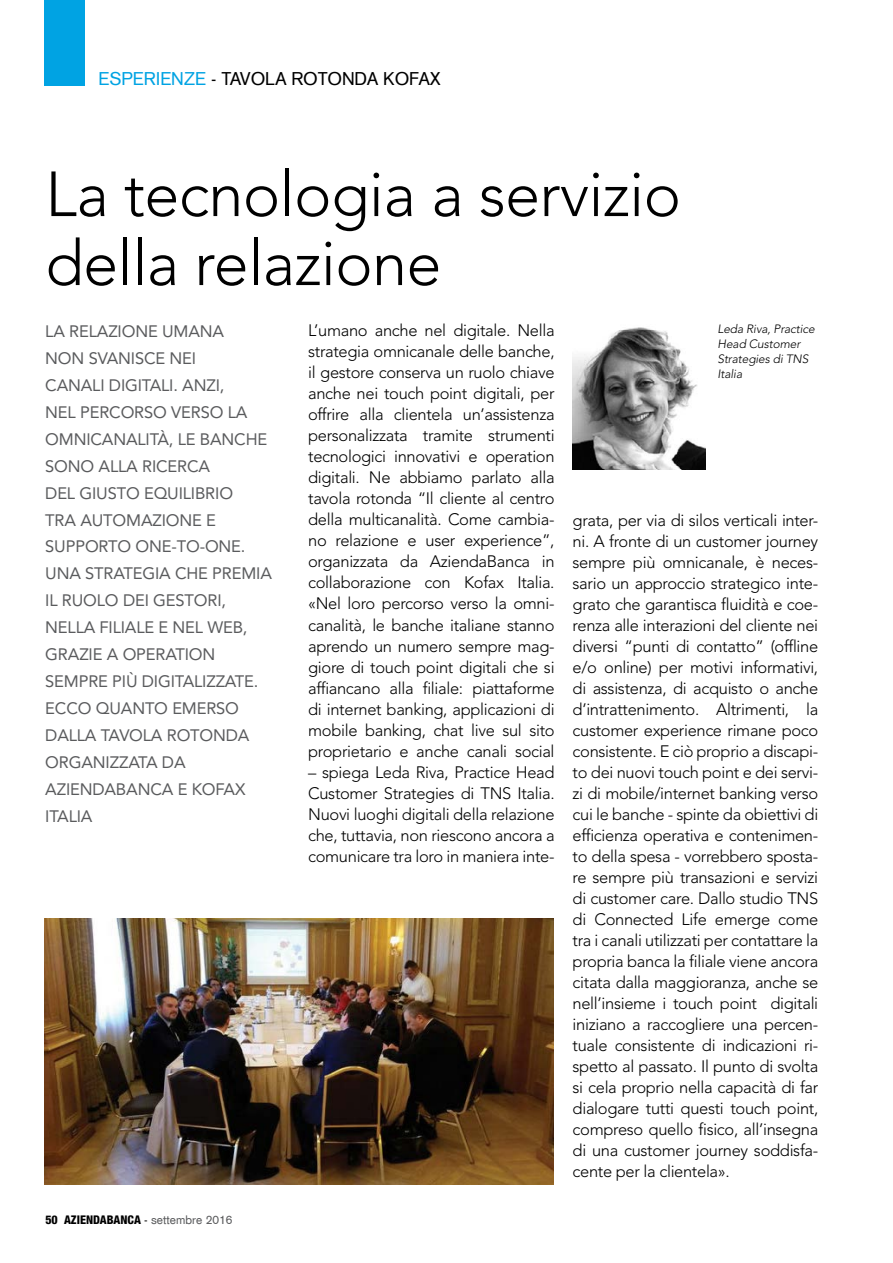
<style>
.page{position:relative;width:893px;height:1263px;background:#fff}
.page>*{position:absolute;margin:0;border:0;box-sizing:border-box;transform-origin:0 0}
.t1{font:300 63px/69px "Avenir LT Std";letter-spacing:-.01em;color:#000}
.t2{font:18px "Akzidenz Grotesk CE";letter-spacing:-.01em;color:#000}
.t3{font:300 16.5px/21px "Avenir LT Std";letter-spacing:-.02em;color:#000;text-align:justify}
.t4{font:16.5px/27px "Avenir LT Std";letter-spacing:-.01em;color:#5a5b5d}
.t5{font:italic 300 12px/15px "Avenir LT Std";letter-spacing:-.01em;color:#000}
.t6{font:800 condensed 12px "Helvetica Neue LT Std";color:#000}
.s1{color:#00a3e3}
.s2{font-family:"Akzidenz Grotesk CE";font-weight:400;font-stretch:normal}
.s3{font-family:"Akzidenz Grotesk CE";font-weight:400;font-stretch:normal;color:#5a5b5d}
</style>
<div class="page">
<div style="left:44px;top:0;width:41px;height:85px;background:#00a3e3"></div>
<img style="left:572px;top:327px;width:133px;height:143px">
<img style="left:44px;top:918px;width:510px;height:267px">
<p class="t2" style="left:98px;top:67px;width:344px"><span class="s1">ESPERIENZE</span> - TAVOLA ROTONDA KOFAX</p>
<h1 class="t1" style="left:45px;top:160px;width:637px">La tecnologia a servizio della relazione</h1>
<p class="t4" style="left:45px;top:317px;width:228px">LA RELAZIONE UMANA<br>NON SVANISCE NEI<br>CANALI DIGITALI. ANZI,<br>NEL PERCORSO VERSO LA<br>OMNICANALITÀ, LE BANCHE<br>SONO ALLA RICERCA<br>DEL GIUSTO EQUILIBRIO<br>TRA AUTOMAZIONE E<br>SUPPORTO ONE-TO-ONE.<br>UNA STRATEGIA CHE PREMIA<br>IL RUOLO DEI GESTORI,<br>NELLA FILIALE E NEL WEB,<br>GRAZIE A OPERATION<br>SEMPRE PIÙ DIGITALIZZATE.<br>ECCO QUANTO EMERSO<br>DALLA TAVOLA ROTONDA<br>ORGANIZZATA DA<br>AZIENDABANCA E KOFAX<br>ITALIA</p>
<p class="t3" style="left:308px;top:320px;width:248px">L’umano anche nel digitale. Nella strategia omnicanale delle banche, il gestore conserva un ruolo chiave anche nei touch point digitali, per offrire alla clientela un’assistenza personalizzata tramite strumenti tecnologici innovativi e operation digitali. Ne abbiamo parlato alla tavola rotonda “Il cliente al centro della multicanalità. Come cambia&shy;no relazione e user experience”, organizzata da AziendaBanca in collaborazione con Kofax Italia. «Nel loro percorso verso la omni&shy;canalità, le banche italiane stanno aprendo un numero sempre mag&shy;giore di touch point digitali che si affiancano alla filiale: piattaforme di internet banking, applicazioni di mobile banking, chat live sul sito proprietario e anche canali social</p>
<p class="t5" style="left:717px;top:322px;width:99px">Leda Riva, Practice<br>Head Customer<br>Strategies di TNS<br>Italia</p>
<p class="t3" style="left:573px;top:509px;width:247px">grata, per via di silos verticali inter&shy;ni. A fronte di un customer journey sempre più omnicanale, è neces&shy;sario un approccio strategico inte&shy;grato che garantisca fluidità e coe&shy;renza alle interazioni del cliente nei diversi “punti di contatto” (offline e/o online) per motivi informativi, di assistenza, di acquisto o anche d’intrattenimento. Altrimenti, la customer experience rimane poco consistente. E ciò proprio a discapi&shy;to dei nuovi touch point e dei servi&shy;zi di mobile/internet banking verso cui le banche - spinte da obiettivi di efficienza operativa e contenimen&shy;to della spesa - vorrebbero sposta&shy;re sempre più transazioni e servizi di customer care. Dallo studio TNS di Connected Life emerge come tra i canali utilizzati per contattare la propria banca la filiale viene ancora citata dalla maggioranza, anche se nell’insieme i touch point digitali iniziano a raccogliere una percen&shy;tuale consistente di indicazioni ri&shy;spetto al passato. Il punto di svolta si cela proprio nella capacità di far dialogare tutti questi touch point, compreso quello fisico, all’insegna di una customer journey soddisfa&shy;cente per la clientela».</p>
<p class="t3" style="left:308px;top:761px;width:248px">– spiega Leda Riva, Practice Head Customer Strategies di TNS Italia.<br>Nuovi luoghi digitali della relazione che, tuttavia, non riescono ancora a comunicare tra loro in maniera inte-</p>
<p class="t6" style="left:45px;top:1212px;width:188px">50 AZIENDABANCA <span class="s2">-</span> <span class="s3">settembre 2016</span></p>
</div>
